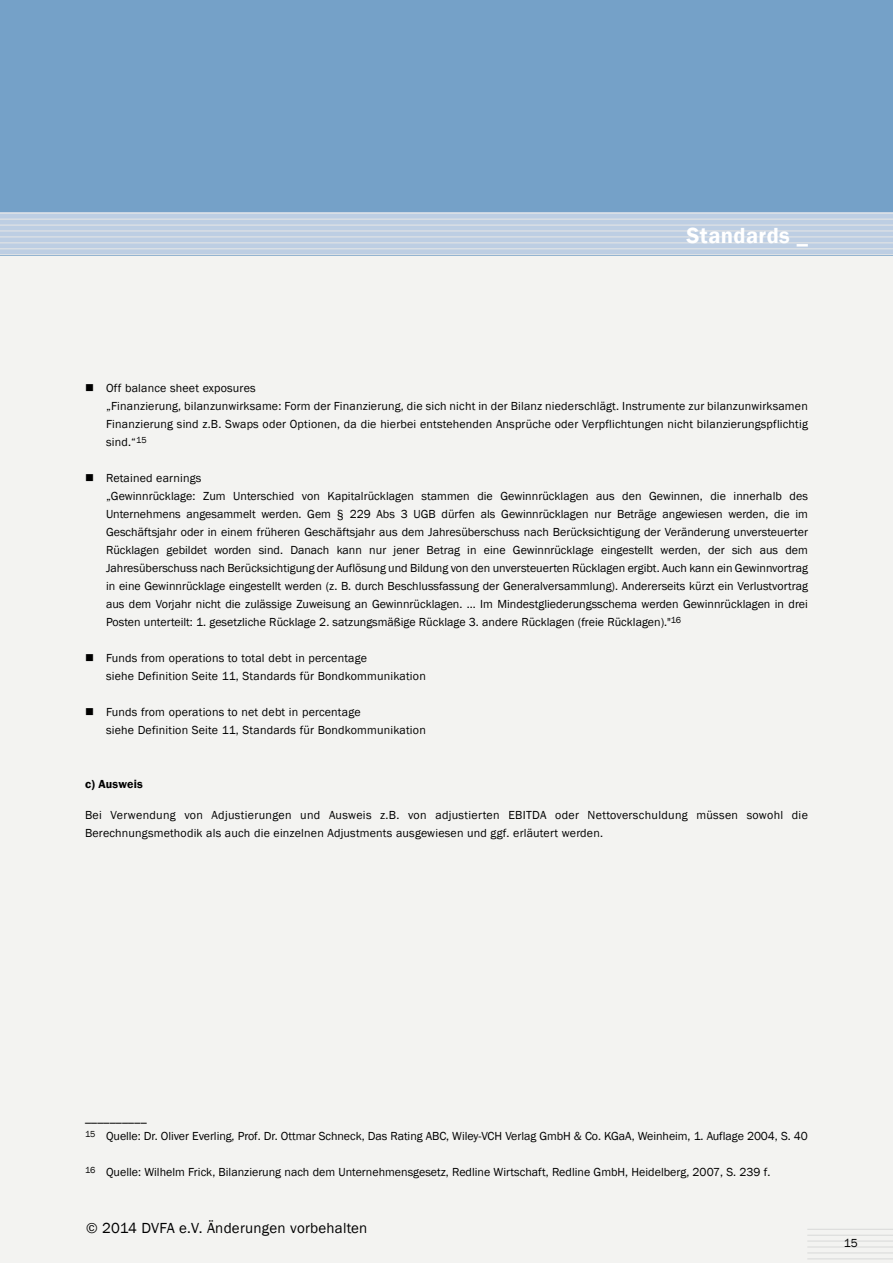
<style>
.page{position:relative;width:893px;height:1263px;background:#fff}
.page>*{position:absolute;margin:0;border:0;box-sizing:border-box;transform-origin:0 0}
.t1{font:600 22.5px "Franklin Gothic";letter-spacing:.015em;color:#fff}
.t2{font:15px "Franklin Gothic";letter-spacing:.015em;color:#000}
.t3{font:12px/18px "Franklin Gothic";letter-spacing:.015em;color:#000;text-align:justify}
.t4{font:12px "Franklin Gothic";letter-spacing:-.005em;color:#000}
.t5{font:600 12px "Franklin Gothic";letter-spacing:.015em;color:#000}
</style>
<div class="page">
<div style="left:0;top:255px;width:893px;height:1008px;background:#f3f3f1"></div>
<div style="left:0;top:0;width:893px;height:255px;background:#75a1c8"></div>
<div style="left:0;top:213px;width:893px;height:42px;background:linear-gradient(to right,#bfcfe3,#bfcfe3)"></div>
<hr style="left:0;top:219px;width:893px;height:1px;background:#e7e7e6">
<hr style="left:0;top:225px;width:893px;height:1px;background:#e7e7e6">
<hr style="left:0;top:231px;width:893px;height:1px;background:#e7e7e6">
<hr style="left:0;top:237px;width:893px;height:1px;background:#e7e7e6">
<hr style="left:0;top:242px;width:893px;height:1px;background:#e7e7e6">
<hr style="left:0;top:248px;width:893px;height:1px;background:#e7e7e6">
<hr style="left:0;top:254px;width:893px;height:1px;background:#e7e7e6">
<hr style="left:0;top:213px;width:893px;height:1px;background:#e7e7e6">
<hr style="left:807px;top:1229px;width:86px;height:1px;background:#d8d9d8">
<hr style="left:807px;top:1235px;width:86px;height:1px;background:#d8d9d8">
<hr style="left:807px;top:1241px;width:86px;height:1px;background:#d8d9d8">
<hr style="left:807px;top:1246px;width:86px;height:1px;background:#d8d9d8">
<hr style="left:807px;top:1252px;width:86px;height:1px;background:#d8d9d8">
<hr style="left:807px;top:1258px;width:86px;height:1px;background:#d8d9d8">
<p class="t1" style="left:687px;top:221px;width:123px">Standards _</p>
<p class="t3" style="left:85px;top:379px;width:172px">■ Off balance sheet exposures</p>
<p class="t3" style="left:106px;top:397px;width:703px">„Finanzierung, bilanzunwirksame: Form der Finanzierung, die sich nicht in der Bilanz niederschlägt. Instrumente zur bilanzunwirksamen Finanzierung sind z.B. Swaps oder Optionen, da die hierbei entstehenden Ansprüche oder Verpflichtungen nicht bilanzierungspflichtig sind.“<sup>15</sup></p>
<p class="t3" style="left:85px;top:469px;width:118px">■ Retained earnings</p>
<p class="t3" style="left:106px;top:487px;width:703px">„Gewinnrücklage: Zum Unterschied von Kapitalrücklagen stammen die Gewinnrücklagen aus den Gewinnen, die innerhalb des Unternehmens angesammelt werden. Gem § 229 Abs 3 UGB dürfen als Gewinnrücklagen nur Beträge angewiesen werden, die im Geschäftsjahr oder in einem früheren Geschäftsjahr aus dem Jahresüberschuss nach Berücksichtigung der Veränderung unversteuerter Rücklagen gebildet worden sind. Danach kann nur jener Betrag in eine Gewinnrücklage eingestellt werden, der sich aus dem Jahresüberschuss nach Berücksichtigung der Auflösung und Bildung von den unversteuerten Rücklagen ergibt. Auch kann ein Gewinnvortrag in eine Gewinnrücklage eingestellt werden (z. B. durch Beschlussfassung der Generalversammlung). Andererseits kürzt ein Verlustvortrag aus dem Vorjahr nicht die zulässige Zuweisung an Gewinnrücklagen. ... Im Mindestgliederungsschema werden Gewinnrücklagen in drei Posten unterteilt: 1. gesetzliche Rücklage 2. satzungsmäßige Rücklage 3. andere Rücklagen (freie Rücklagen)."<sup>16</sup></p>
<p class="t3" style="left:85px;top:649px;width:284px">■ Funds from operations to total debt in percentage</p>
<p class="t3" style="left:106px;top:667px;width:321px">siehe Definition Seite 11, Standards für Bondkommunikation</p>
<p class="t3" style="left:85px;top:703px;width:277px">■ Funds from operations to net debt in percentage</p>
<p class="t3" style="left:106px;top:721px;width:321px">siehe Definition Seite 11, Standards für Bondkommunikation</p>
<p class="t5" style="left:85px;top:777px;width:59px">c) Ausweis</p>
<p class="t3" style="left:85px;top:806px;width:724px">Bei Verwendung von Adjustierungen und Ausweis z.B. von adjustierten EBITDA oder Nettoverschuldung müssen sowohl die<br>Berechnungsmethodik als auch die einzelnen Adjustments ausgewiesen und ggf. erläutert werden.</p>
<p class="t3" style="left:85px;top:1109px;width:63px">__________</p>
<p class="t4" style="left:85px;top:1129px;width:724px"><sup>15</sup> Quelle: Dr. Oliver Everling, Prof. Dr. Ottmar Schneck, Das Rating ABC, Wiley-VCH Verlag GmbH &amp; Co. KGaA, Weinheim, 1. Auflage 2004, S. 40</p>
<p class="t3" style="left:85px;top:1163px;width:687px"><sup>16</sup> Quelle: Wilhelm Frick, Bilanzierung nach dem Unternehmensgesetz, Redline Wirtschaft, Redline GmbH, Heidelberg, 2007, S. 239 f.</p>
<p class="t2" style="left:86px;top:1219px;width:283px">© 2014 DVFA e.V. Änderungen vorbehalten</p>
<p class="t3" style="left:844px;top:1234px;width:15px">15</p>
</div>
